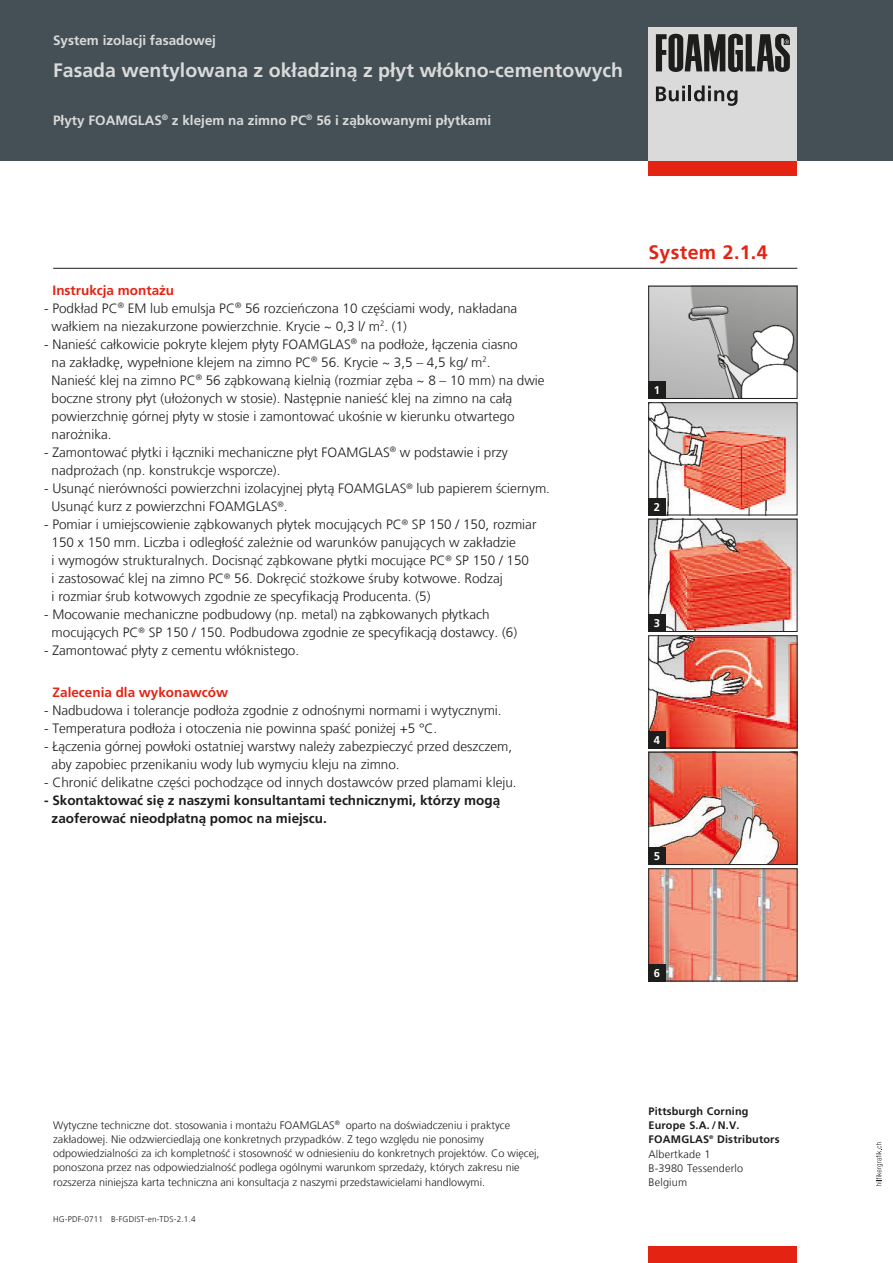
<style>
.page{position:relative;width:893px;height:1263px;background:#fff}
.page>*{position:absolute;margin:0;border:0;box-sizing:border-box;transform-origin:0 0}
.t1{font:700 19.5px "Frutiger LT Com";color:#dadada}
.t2{font:700 19.5px "Frutiger LT Com";letter-spacing:.015em;color:#e42313}
.t3{font:300 13.5px/18px "Frutiger LT Com";color:#1d1d1b}
.t4{font:700 13.5px/18px "Frutiger LT Com";color:#1d1d1b}
.t5{font:700 13.5px "Frutiger LT Com";color:#dadada}
.t6{font:700 13.5px "Frutiger LT Com";color:#e42313}
.t7{font:700 11.25px "Frutiger LT Com";color:#fff}
.t8{font:300 10.8px/14.2px "Frutiger LT Com";color:#1d1d1b}
.t9{font:700 10.8px/14.2px "Frutiger LT Com";letter-spacing:.015em;color:#1d1d1b}
.t10{font:300 8.25px "Frutiger LT Com";letter-spacing:.015em;color:#1d1d1b}
.s1{font-weight:300}
</style>
<div class="page">
<div style="left:0;top:0;width:893px;height:161px;background:#445055"></div>
<div style="left:648px;top:27px;width:149px;height:134px;background:#dadada"></div>
<div style="left:648px;top:161px;width:149px;height:15px;background:#e42313"></div>
<svg style="left:656px;top:34px;width:134px;height:38px"></svg>
<svg style="left:656px;top:86px;width:29px;height:15px"></svg>
<hr style="left:688px;top:85px;width:3px;height:16px;background:#1d1d1b">
<svg style="left:694px;top:85px;width:43px;height:21px"></svg>
<div style="left:648px;top:1246px;width:149px;height:17px;background:#e42313"></div>
<hr style="left:53px;top:268px;width:744px;height:1px;background:#1d1d1b">
<img style="left:650px;top:288px;width:145px;height:109px">
<div style="left:648px;top:286px;width:149px;height:113px;border:1px solid #1d1d1b"></div>
<img style="left:650px;top:404px;width:145px;height:109px">
<div style="left:648px;top:402px;width:149px;height:113px;border:1px solid #1d1d1b"></div>
<img style="left:650px;top:521px;width:145px;height:109px">
<div style="left:648px;top:519px;width:149px;height:113px;border:1px solid #1d1d1b"></div>
<img style="left:650px;top:637px;width:145px;height:109px">
<div style="left:648px;top:635px;width:149px;height:113px;border:1px solid #1d1d1b"></div>
<img style="left:650px;top:754px;width:145px;height:109px">
<div style="left:648px;top:752px;width:149px;height:113px;border:1px solid #1d1d1b"></div>
<img style="left:650px;top:870px;width:145px;height:109px">
<div style="left:648px;top:868px;width:149px;height:113px;border:1px solid #1d1d1b"></div>
<div style="left:648px;top:382px;width:17px;height:17px;background:#1d1d1b"></div>
<div style="left:648px;top:498px;width:17px;height:17px;background:#1d1d1b"></div>
<div style="left:648px;top:615px;width:17px;height:17px;background:#1d1d1b"></div>
<div style="left:648px;top:731px;width:17px;height:17px;background:#1d1d1b"></div>
<div style="left:648px;top:848px;width:17px;height:17px;background:#1d1d1b"></div>
<div style="left:648px;top:964px;width:17px;height:17px;background:#1d1d1b"></div>
<svg style="left:876px;top:1142px;width:7px;height:44px"></svg>
<p class="t5" style="left:53px;top:32px;width:164px">System izolacji fasadowej</p>
<h1 class="t1" style="left:53px;top:59px;width:571px">Fasada wentylowana z okładziną z płyt włókno-cementowych</h1>
<p class="t5" style="left:53px;top:112px;width:439px">Płyty FOAMGLAS<sup>®</sup> z klejem na zimno PC<sup>®</sup> 56 i ząbkowanymi płytkami</p>
<p class="t6" style="left:53px;top:282px;width:123px">Instrukcja montażu</p>
<p class="t3" style="left:52px;top:299px;width:467px;text-indent:-8px">- Podkład PC<sup>®</sup> EM lub emulsja PC<sup>®</sup> 56 rozcieńczona 10 częściami wody, nakładana wałkiem na niezakurzone powierzchnie. Krycie ~ 0,3 l/ m<sup>2</sup>. (1)</p>
<p class="t3" style="left:52px;top:335px;width:494px;text-indent:-8px">- Nanieść całkowicie pokryte klejem płyty FOAMGLAS<sup>®</sup> na podłoże, łączenia ciasno<br>na zakładkę, wypełnione klejem na zimno PC<sup>®</sup> 56. Krycie ~ 3,5 – 4,5 kg/ m<sup>2</sup>.<br>Nanieść klej na zimno PC<sup>®</sup> 56 ząbkowaną kielnią (rozmiar zęba ~ 8 – 10 mm) na dwie boczne strony płyt (ułożonych w stosie). Następnie nanieść klej na zimno na całą powierzchnię górnej płyty w stosie i zamontować ukośnie w kierunku otwartego narożnika.</p>
<p class="t3" style="left:52px;top:443px;width:458px;text-indent:-8px">- Zamontować płytki i łączniki mechaniczne płyt FOAMGLAS<sup>®</sup> w podstawie i przy nadprożach (np. konstrukcje wsporcze).</p>
<p class="t3" style="left:52px;top:479px;width:500px;text-indent:-8px">- Usunąć nierówności powierzchni izolacyjnej płytą FOAMGLAS<sup>®</sup> lub papierem ściernym.<br>Usunąć kurz z powierzchni FOAMGLAS<sup>®</sup>.</p>
<p class="t3" style="left:52px;top:515px;width:486px;text-indent:-7px">- Pomiar i umiejscowienie ząbkowanych płytek mocujących PC<sup>®</sup> SP 150 / 150, rozmiar 150 x 150 mm. Liczba i odległość zależnie od warunków panujących w zakładzie<br>i wymogów strukturalnych. Docisnąć ząbkowane płytki mocujące PC<sup>®</sup> SP 150 / 150<br>i zastosować klej na zimno PC<sup>®</sup> 56. Dokręcić stożkowe śruby kotwowe. Rodzaj<br>i rozmiar śrub kotwowych zgodnie ze specyfikacją Producenta. (5)</p>
<p class="t3" style="left:52px;top:605px;width:467px;text-indent:-8px">- Mocowanie mechaniczne podbudowy (np. metal) na ząbkowanych płytkach mocujących PC<sup>®</sup> SP 150 / 150. Podbudowa zgodnie ze specyfikacją dostawcy. (6)</p>
<p class="t3" style="left:44px;top:641px;width:257px">- Zamontować płyty z cementu włóknistego.</p>
<p class="t6" style="left:53px;top:684px;width:177px">Zalecenia dla wykonawców</p>
<p class="t3" style="left:44px;top:701px;width:459px">- Nadbudowa i tolerancje podłoża zgodnie z odnośnymi normami i wytycznymi.</p>
<p class="t3" style="left:44px;top:719px;width:395px">- Temperatura podłoża i otoczenia nie powinna spaść poniżej +5 °C.</p>
<p class="t3" style="left:52px;top:737px;width:462px;text-indent:-8px">- Łączenia górnej powłoki ostatniej warstwy należy zabezpieczyć przed deszczem, aby zapobiec przenikaniu wody lub wymyciu kleju na zimno.</p>
<p class="t3" style="left:44px;top:773px;width:474px">- Chronić delikatne części pochodzące od innych dostawców przed plamami kleju.</p>
<p class="t4" style="left:52px;top:791px;width:450px;text-indent:-8px">- Skontaktować się z naszymi konsultantami technicznymi, którzy mogą zaoferować nieodpłatną pomoc na miejscu.</p>
<h1 class="t2" style="left:648px;top:241px;width:121px">System 2.1.4</h1>
<p class="t7" style="left:654px;top:383px;width:8px">1</p>
<p class="t7" style="left:654px;top:500px;width:8px">2</p>
<p class="t7" style="left:654px;top:616px;width:8px">3</p>
<p class="t7" style="left:654px;top:733px;width:8px">4</p>
<p class="t7" style="left:654px;top:849px;width:8px">5</p>
<p class="t7" style="left:654px;top:966px;width:8px">6</p>
<p class="t8" style="left:53px;top:1118px;width:488px">Wytyczne techniczne dot. stosowania i montażu FOAMGLAS<sup>®</sup> oparto na doświadczeniu i praktyce zakładowej. Nie odzwierciedlają one konkretnych przypadków. Z tego względu nie ponosimy odpowiedzialności za ich kompletność i stosowność w odniesieniu do konkretnych projektów. Co więcej, ponoszona przez nas odpowiedzialność podlega ogólnymi warunkom sprzedaży, których zakresu nie rozszerza niniejsza karta techniczna ani konsultacja z naszymi przedstawicielami handlowymi.</p>
<p class="t10" style="left:53px;top:1214px;width:144px">HG-PDF-0711 B-FGDIST-en-TDS-2.1.4</p>
<p class="t9" style="left:648px;top:1104px;width:133px">Pittsburgh Corning<br>Europe S.A. / N.V.<br>FOAMGLAS<sup>®</sup> Distributors<br><span class="s1">Albertkade 1<br>B-3980 Tessenderlo<br>Belgium</span></p>
</div>
